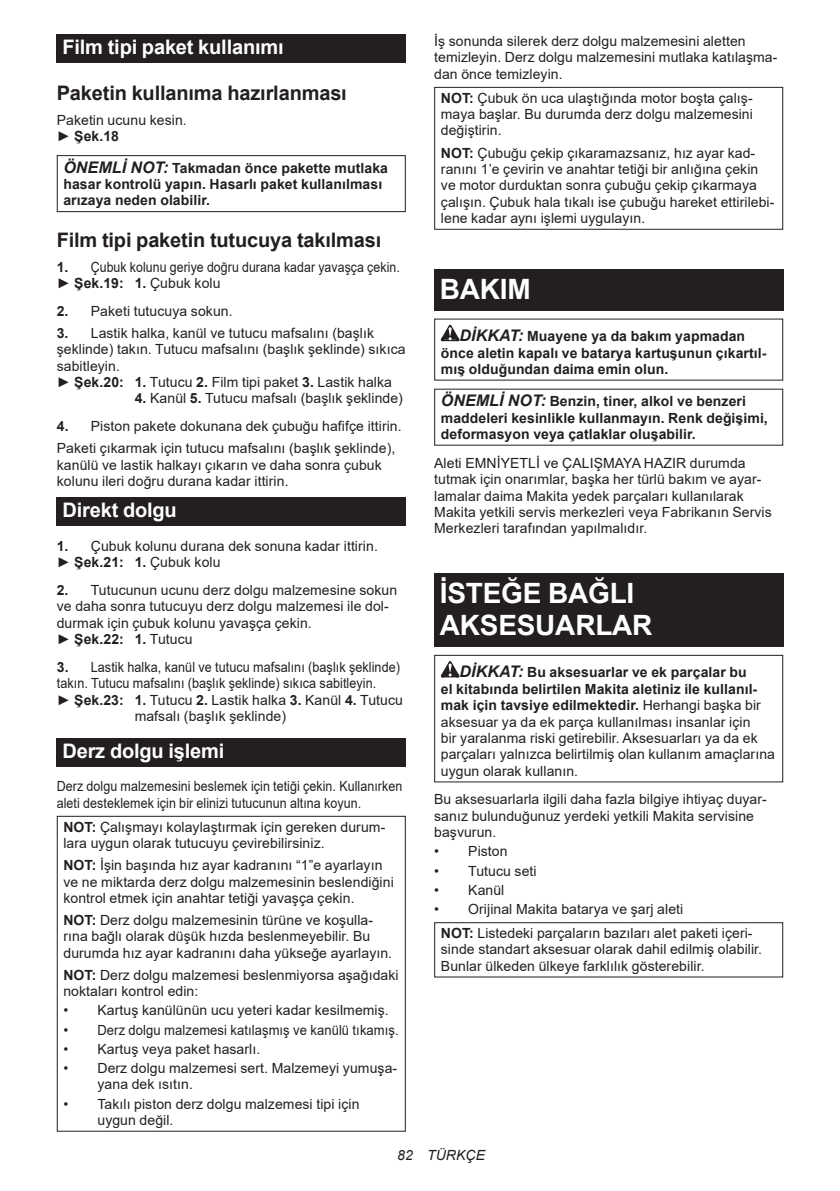
<style>
.page{position:relative;width:840px;height:1191px;background:#fff}
.page>*{position:absolute;margin:0;border:0;box-sizing:border-box;transform-origin:0 0}
.t1{font:700 28px/32.8px "Arial";letter-spacing:-.01em;color:#fff}
.t2{font:700 20px "Arial";letter-spacing:-.01em;color:#231f20}
.t3{font:700 20px "Arial";letter-spacing:-.01em;color:#fff}
.t4{font:14px/16.4px "Arial";letter-spacing:.005em;color:#231f20}
.t5{font:700 14px/16.4px "Arial";letter-spacing:.005em;color:#231f20}
.t6{font:14px "Arial";letter-spacing:.005em;color:#231f20;scale:.9 1}
.t7{font:14px/16.4px "Arial";letter-spacing:.005em;color:#231f20;scale:.89 1}
.t8{font:14px/16.4px "Arial";letter-spacing:.005em;color:#231f20;scale:.88 1}
.t9{font:italic 14px "Arial";letter-spacing:.005em;color:#231f20}
.s1{font-weight:700}
.s2{font-style:italic;font-size:16px}
.s3{font-weight:700;font-style:italic;font-size:16px}
</style>
<div class="page">
<div style="left:57px;top:34px;width:348px;height:29px;background:#231f20"></div>
<div style="left:57px;top:155px;width:348px;height:57px;border:1px solid #231f20"></div>
<div style="left:57px;top:497px;width:348px;height:29px;background:#231f20"></div>
<div style="left:57px;top:738px;width:348px;height:28px;background:#231f20"></div>
<div style="left:57px;top:816px;width:348px;height:315px;border:1px solid #231f20"></div>
<div style="left:434px;top:87px;width:348px;height:143px;border:1px solid #231f20"></div>
<div style="left:434px;top:269px;width:348px;height:41px;background:#231f20"></div>
<svg style="left:440px;top:325px;width:19px;height:16px"></svg>
<div style="left:434px;top:573px;width:348px;height:74px;background:#231f20"></div>
<svg style="left:440px;top:661px;width:19px;height:16px"></svg>
<div style="left:434px;top:655px;width:348px;height:127px;border:1px solid #231f20"></div>
<div style="left:434px;top:922px;width:348px;height:55px;border:1px solid #231f20"></div>
<h2 class="t3" style="left:62px;top:33px;width:223px">Film tipi paket kullanımı</h2>
<h2 class="t2" style="left:57px;top:79px;width:291px">Paketin kullanıma hazırlanması</h2>
<p class="t4" style="left:57px;top:112px;width:131px">Paketin ucunu kesin. ► <span class="s1">Şek.18</span></p>
<p class="t5" style="left:63px;top:160px;width:326px"><span class="s2">ÖNEMLİ NOT:</span> Takmadan önce pakette mutlaka hasar kontrolü yapın. Hasarlı paket kullanılması arızaya neden olabilir.</p>
<h2 class="t2" style="left:57px;top:226px;width:326px">Film tipi paketin tutucuya takılması</h2>
<p class="t8" style="left:57px;top:258px;width:391px"><span class="s1">1.</span> Çubuk kolunu geriye doğru durana kadar yavaşça çekin. ► <span class="s1">Şek.19: 1.</span> Çubuk kolu</p>
<p class="t4" style="left:57px;top:303px;width:177px"><span class="s1">2.</span> Paketi tutucuya sokun.</p>
<p class="t4" style="left:57px;top:325px;width:350px"><span class="s1">3.</span> Lastik halka, kanül ve tutucu mafsalını (başlık şeklinde) takın. Tutucu mafsalını (başlık şeklinde) sıkıca sabitleyin.<br>► <span class="s1">Şek.20: 1.</span> Tutucu <span class="s1">2.</span> Film tipi paket <span class="s1">3.</span> Lastik halka</p>
<p class="t4" style="left:135px;top:390px;width:269px"><span class="s1">4.</span> Kanül <span class="s1">5.</span> Tutucu mafsalı (başlık şeklinde)</p>
<p class="t4" style="left:57px;top:415px;width:346px;line-height:22px"><span class="s1">4.</span> Piston pakete dokunana dek çubuğu hafifçe ittirin.<br>Paketi çıkarmak için tutucu mafsalını (başlık şeklinde),</p>
<p class="t4" style="left:57px;top:456px;width:326px">kanülü ve lastik halkayı çıkarın ve daha sonra çubuk kolunu ileri doğru durana kadar ittirin.</p>
<h2 class="t3" style="left:62px;top:496px;width:116px">Direkt dolgu</h2>
<p class="t4" style="left:57px;top:537px;width:322px"><span class="s1">1.</span> Çubuk kolunu durana dek sonuna kadar ittirin. ► <span class="s1">Şek.21: 1.</span> Çubuk kolu</p>
<p class="t4" style="left:57px;top:581px;width:341px"><span class="s1">2.</span> Tutucunun ucunu derz dolgu malzemesine sokun ve daha sonra tutucuyu derz dolgu malzemesi ile dol&shy;durmak için çubuk kolunu yavaşça çekin.<br>► <span class="s1">Şek.22: 1.</span> Tutucu</p>
<p class="t6" style="left:57px;top:657px;width:383px"><span class="s1">3.</span> Lastik halka, kanül ve tutucu mafsalını (başlık şeklinde)</p>
<p class="t6" style="left:57px;top:673px;width:356px">takın. Tutucu mafsalını (başlık şeklinde) sıkıca sabitleyin.</p>
<p class="t4" style="left:57px;top:691px;width:347px">► <span class="s1">Şek.23: 1.</span> Tutucu <span class="s1">2.</span> Lastik halka <span class="s1">3.</span> Kanül <span class="s1">4.</span> Tutucu</p>
<p class="t4" style="left:135px;top:707px;width:153px">mafsalı (başlık şeklinde)</p>
<h2 class="t3" style="left:62px;top:737px;width:163px">Derz dolgu işlemi</h2>
<p class="t7" style="left:57px;top:778px;width:390px">Derz dolgu malzemesini beslemek için tetiği çekin. Kullanırken aleti desteklemek için bir elinizi tutucunun altına koyun.</p>
<p class="t4" style="left:63px;top:818px;width:323px"><span class="s1">NOT:</span> Çalışmayı kolaylaştırmak için gereken durum&shy;lara uygun olarak tutucuyu çevirebilirsiniz.</p>
<p class="t4" style="left:63px;top:857px;width:332px"><span class="s1">NOT:</span> İşin başında hız ayar kadranını “1”e ayarlayın ve ne miktarda derz dolgu malzemesinin beslendiğini kontrol etmek için anahtar tetiği yavaşça çekin.</p>
<p class="t4" style="left:63px;top:911px;width:330px"><span class="s1">NOT:</span> Derz dolgu malzemesinin türüne ve koşulla&shy;rına bağlı olarak düşük hızda beslenmeyebilir. Bu durumda hız ayar kadranını daha yükseğe ayarlayın.</p>
<p class="t4" style="left:63px;top:966px;width:336px"><span class="s1">NOT:</span> Derz dolgu malzemesi beslenmiyorsa aşağıdaki noktaları kontrol edin:</p>
<p class="t4" style="left:63px;top:1002px;width:327px">• Kartuş kanülünün ucu yeteri kadar kesilmemiş.</p>
<p class="t4" style="left:63px;top:1021px;width:336px">• Derz dolgu malzemesi katılaşmış ve kanülü tıkamış.</p>
<p class="t4" style="left:63px;top:1040px;width:198px">• Kartuş veya paket hasarlı.</p>
<p class="t4" style="left:97px;top:1059px;width:301px;text-indent:-34px">• Derz dolgu malzemesi sert. Malzemeyi yumuşa&shy;yana dek ısıtın.</p>
<p class="t4" style="left:97px;top:1095px;width:263px;text-indent:-34px">• Takılı piston derz dolgu malzemesi tipi için uygun değil.</p>
<p class="t4" style="left:434px;top:33px;width:344px">İş sonunda silerek derz dolgu malzemesini aletten temizleyin. Derz dolgu malzemesini mutlaka katılaşma&shy;dan önce temizleyin.</p>
<p class="t4" style="left:440px;top:89px;width:313px;text-align:justify"><span class="s1">NOT:</span> Çubuk ön uca ulaştığında motor boşta çalış&shy;maya başlar. Bu durumda derz dolgu malzemesini değiştirin.</p>
<p class="t4" style="left:440px;top:144px;width:335px"><span class="s1">NOT:</span> Çubuğu çekip çıkaramazsanız, hız ayar kad&shy;ranını 1’e çevirin ve anahtar tetiği bir anlığına çekin ve motor durduktan sonra çubuğu çekip çıkarmaya çalışın. Çubuk hala tıkalı ise çubuğu hareket ettirilebi&shy;lene kadar aynı işlemi uygulayın.</p>
<h1 class="t1" style="left:439px;top:273px;width:92px">BAKIM</h1>
<p class="t5" style="left:440px;top:328px;width:327px;text-indent:19px"><span class="s2">DİKKAT:</span> Muayene ya da bakım yapmadan önce aletin kapalı ve batarya kartuşunun çıkartıl&shy;mış olduğundan daima emin olun.</p>
<p class="t5" style="left:440px;top:393px;width:328px"><span class="s2">ÖNEMLİ NOT:</span> Benzin, tiner, alkol ve benzeri maddeleri kesinlikle kullanmayın. Renk değişimi, deformasyon veya çatlaklar oluşabilir.</p>
<p class="t4" style="left:434px;top:454px;width:339px">Aleti EMNİYETLİ ve ÇALIŞMAYA HAZIR durumda tutmak için onarımlar, başka her türlü bakım ve ayar&shy;lamalar daima Makita yedek parçaları kullanılarak Makita yetkili servis merkezleri veya Fabrikanın Servis Merkezleri tarafından yapılmalıdır.</p>
<h1 class="t1" style="left:439px;top:577px;width:214px">İSTEĞE BAĞLI<br>AKSESUARLAR</h1>
<p class="t4" style="left:440px;top:664px;width:335px;text-indent:19px"><span class="s3">DİKKAT:</span> <span class="s1">Bu aksesuarlar ve ek parçalar bu<br>el kitabında belirtilen Makita aletiniz ile kullanıl&shy;mak için tavsiye edilmektedir.</span> Herhangi başka bir aksesuar ya da ek parça kullanılması insanlar için<br>bir yaralanma riski getirebilir. Aksesuarları ya da ek parçaları yalnızca belirtilmiş olan kullanım amaçlarına uygun olarak kullanın.</p>
<p class="t4" style="left:434px;top:791px;width:334px">Bu aksesuarlarla ilgili daha fazla bilgiye ihtiyaç duyar&shy;sanız bulunduğunuz yerdeki yetkili Makita servisine başvurun.</p>
<p class="t4" style="left:434px;top:843px;width:75px">• Piston</p>
<p class="t4" style="left:434px;top:862px;width:104px">• Tutucu seti</p>
<p class="t4" style="left:434px;top:881px;width:72px">• Kanül</p>
<p class="t4" style="left:440px;top:897px;width:313px;line-height:23.8px;text-indent:-7px">• Orijinal Makita batarya ve şarj aleti<br><span class="s1">NOT:</span> Listedeki parçaların bazıları alet paketi içeri-</p>
<p class="t4" style="left:440px;top:941px;width:322px">sinde standart aksesuar olarak dahil edilmiş olabilir.<br>Bunlar ülkeden ülkeye farklılık gösterebilir.</p>
<p class="t9" style="left:397px;top:1146px;width:89px">82 TÜRKÇE</p>
</div>
